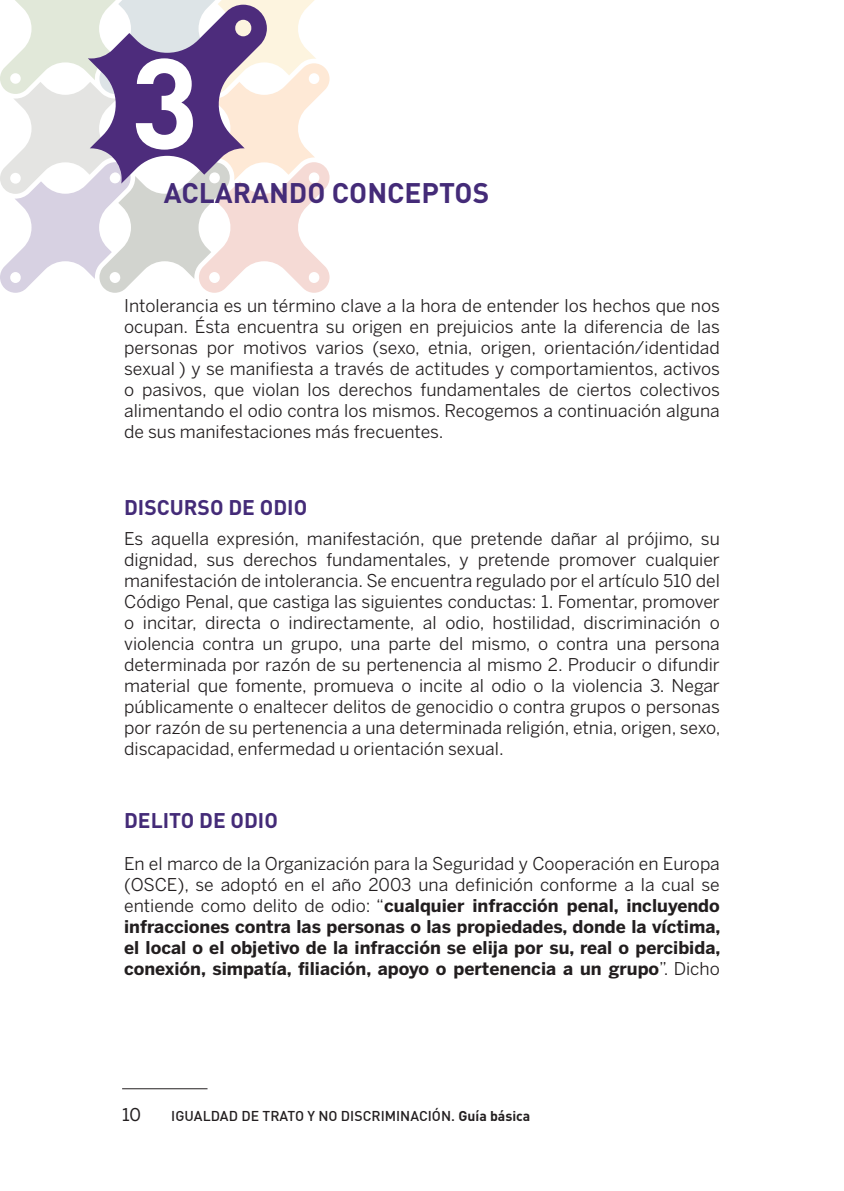
<style>
.page{position:relative;width:844px;height:1191px;background:#fff}
.page>*{position:absolute;margin:0;border:0;box-sizing:border-box;transform-origin:0 0}
.t1{font:700 126px "DIN";color:#fff}
.t2{font:700 28px "DIN";color:#442b78}
.LADILLO{font:700 21px "DIN";color:#442b78}
.Normala{font:17.5px/21px "Benton Sans";color:#231f20;text-align:justify}
.Normala-2{font:700 17.5px/21px "Benton Sans";color:#221e1f;text-align:justify}
.t3{font:17.5px "Benton Sans";color:#231f20}
.t4{font:500 14px "DIN";color:#231f20}
.s1{font-weight:400}
.s2{font-weight:700}
</style>
<div class="page">
<hr style="left:122px;top:1088px;width:85px;height:1px;background:#231f20">
<svg style="left:0;top:0;width:329px;height:293px"></svg>
<p class="t1" style="left:130px;top:21px;width:70px">3</p>
<p class="t2" style="left:164px;top:175px;width:327px">ACLARANDO CONCEPTOS</p>
<p class="Normala" style="left:124px;top:294px;width:597px">Intolerancia es un término clave a la hora de entender los hechos que nos ocupan. Ésta encuentra su origen en prejuicios ante la diferencia de las personas por motivos varios (sexo, etnia, origen, orientación/identidad sexual ) y se manifiesta a través de actitudes y comportamientos, activos o pasivos, que violan los derechos fundamentales de ciertos colectivos alimentando el odio contra los mismos. Recogemos a continuación alguna de sus manifestaciones más frecuentes.</p>
<p class="LADILLO" style="left:124px;top:494px;width:184px">DISCURSO DE ODIO</p>
<p class="Normala" style="left:124px;top:528px;width:597px">Es aquella expresión, manifestación, que pretende dañar al prójimo, su dignidad, sus derechos fundamentales, y pretende promover cualquier manifestación de intolerancia. Se encuentra regulado por el artículo 510 del Código Penal, que castiga las siguientes conductas: 1. Fomentar, promover o incitar, directa o indirectamente, al odio, hostilidad, discriminación o violencia contra un grupo, una parte del mismo, o contra una persona determinada por razón de su pertenencia al mismo 2. Producir o difundir material que fomente, promueva o incite al odio o la violencia 3. Negar públicamente o enaltecer delitos de genocidio o contra grupos o personas por razón de su pertenencia a una determinada religión, etnia, origen, sexo, discapacidad, enfermedad u orientación sexual.</p>
<p class="LADILLO" style="left:124px;top:806px;width:155px">DELITO DE ODIO</p>
<p class="Normala-2" style="left:124px;top:852px;width:597px"><span class="s1">En el marco de la Organización para la Seguridad y Cooperación en Europa (OSCE), se adoptó en el año 2003 una definición conforme a la cual se entiende como delito de odio: “</span>cualquier infracción penal, incluyendo infracciones contra las personas o las propiedades, donde la víctima, el local o el objetivo de la infracción se elija por su, real o percibida, conexión, simpatía, filiación, apoyo o pertenencia a un grupo<span class="s1">”. Dicho</span></p>
<p class="t3" style="left:122px;top:1103px;width:21px">10</p>
<p class="t4" style="left:171px;top:1106px;width:360px">IGUALDAD DE TRATO Y NO DISCRIMINACIÓN. <span class="s2">Guía básica</span></p>
</div>
